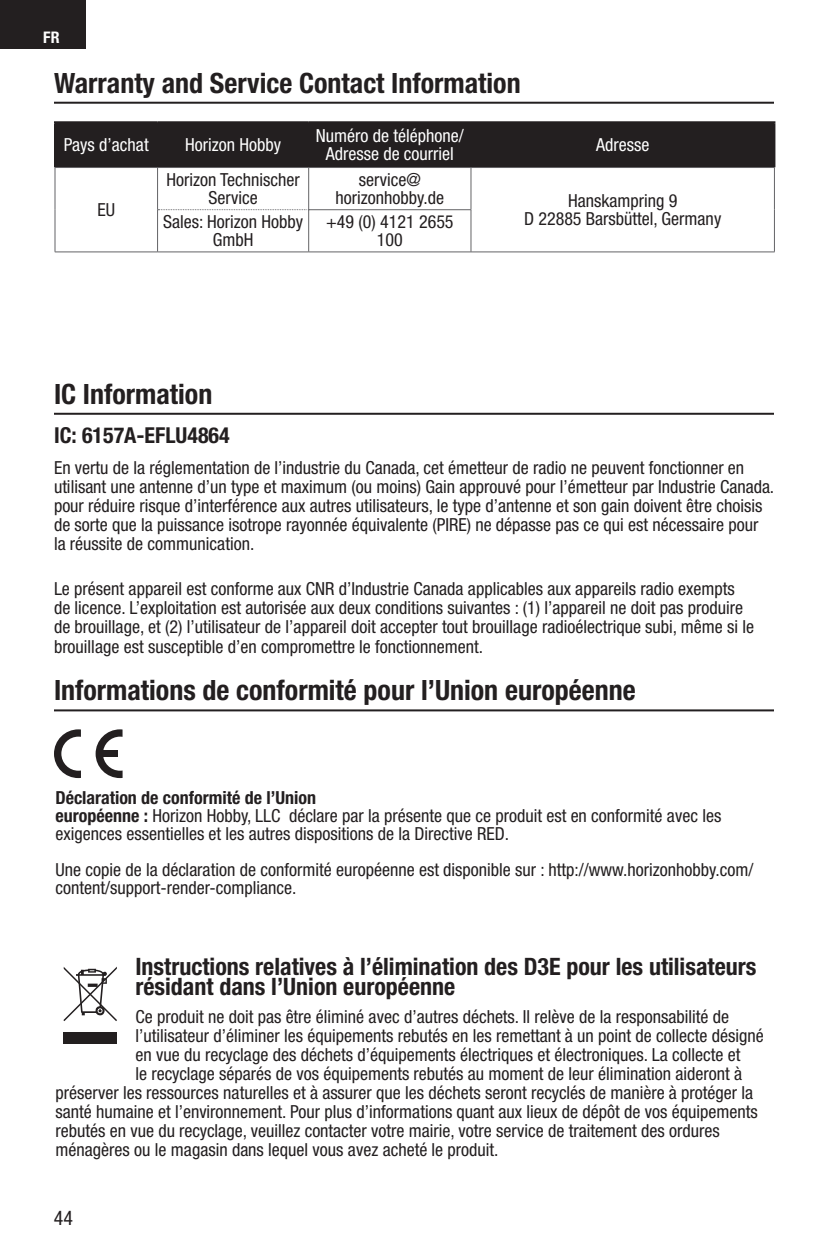
<style>
.page{position:relative;width:828px;height:1260px;background:#fff}
.page>*{position:absolute;margin:0;border:0;box-sizing:border-box;transform-origin:0 0}
.t1{font:700 condensed 28px "Helvetica Neue LT Std";color:#231f20}
.t2{font:700 condensed 24px/20px "Helvetica Neue LT Std";color:#231f20}
.t3{font:700 condensed 22px "Helvetica Neue LT Std";color:#231f20}
.t4{font:condensed 20px "Helvetica Neue LT Std";color:#231f20}
.t5{font:condensed 18px/19px "Helvetica Neue LT Std";color:#231f20}
.t6{font:condensed 18px/18px "Helvetica Neue LT Std";color:#fff;text-align:center}
.t7{font:700 condensed 16px "Helvetica Neue LT Std";color:#fff}
.s1{font-weight:700}
</style>
<div class="page">
<div style="left:0;top:0;width:85px;height:49px;background:#231f20"></div>
<hr style="left:54px;top:709px;width:720px;height:2px;background:#231f20">
<hr style="left:54px;top:102px;width:720px;height:2px;background:#231f20">
<svg style="left:54px;top:729px;width:27px;height:49px"></svg>
<svg style="left:96px;top:729px;width:27px;height:49px"></svg>
<div style="left:64px;top:1032px;width:53px;height:11px;background:#231f20"></div>
<svg style="left:63px;top:967px;width:54px;height:54px"></svg>
<hr style="left:54px;top:413px;width:720px;height:2px;background:#231f20">
<div style="left:56px;top:123px;width:717px;height:44px;background:#231f20"></div>
<hr style="left:157px;top:123px;width:1px;height:44px;background:#231f20">
<hr style="left:308px;top:123px;width:1px;height:44px;background:#231f20">
<hr style="left:470px;top:123px;width:1px;height:44px;background:#231f20">
<hr style="left:54px;top:121px;width:104px;height:2px;background:#231f20">
<hr style="left:54px;top:123px;width:2px;height:44px;background:#231f20">
<hr style="left:158px;top:121px;width:151px;height:2px;background:#231f20">
<hr style="left:309px;top:121px;width:162px;height:2px;background:#231f20">
<hr style="left:471px;top:121px;width:304px;height:2px;background:#231f20">
<hr style="left:773px;top:123px;width:2px;height:44px;background:#231f20">
<hr style="left:55px;top:167px;width:103px;height:1px;background:#636366">
<hr style="left:158px;top:167px;width:151px;height:1px;background:#636366">
<hr style="left:157px;top:168px;width:1px;height:42px;background:#636366">
<hr style="left:309px;top:167px;width:162px;height:1px;background:#636366">
<hr style="left:308px;top:168px;width:1px;height:41px;background:#636366">
<hr style="left:471px;top:167px;width:304px;height:1px;background:#636366">
<hr style="left:471px;top:168px;width:1px;height:41px;background:#636366">
<svg style="left:158px;top:209px;width:150px;height:1px"></svg>
<hr style="left:157px;top:210px;width:1px;height:42px;background:#636366">
<hr style="left:308px;top:209px;width:163px;height:1px;background:#636366">
<hr style="left:308px;top:210px;width:1px;height:42px;background:#636366">
<hr style="left:471px;top:210px;width:1px;height:42px;background:#636366">
<hr style="left:55px;top:252px;width:103px;height:1px;background:#636366">
<hr style="left:158px;top:252px;width:151px;height:1px;background:#636366">
<hr style="left:309px;top:252px;width:162px;height:1px;background:#636366">
<hr style="left:471px;top:252px;width:304px;height:1px;background:#636366">
<hr style="left:55px;top:168px;width:1px;height:42px;background:#636366">
<hr style="left:55px;top:210px;width:1px;height:42px;background:#636366">
<hr style="left:774px;top:168px;width:1px;height:42px;background:#636366">
<hr style="left:774px;top:210px;width:1px;height:42px;background:#636366">
<p class="t7" style="left:43px;top:28px;width:18px">FR</p>
<h1 class="t1" style="left:54px;top:66px;width:468px">Warranty and Service Contact Information</h1>
<p class="t6" style="left:64px;top:136px;width:86px">Pays d’achat</p>
<p class="t6" style="left:185px;top:136px;width:97px">Horizon Hobby</p>
<p class="t6" style="left:316px;top:127px;width:149px">Numéro de téléphone/<br>Adresse de courriel</p>
<p class="t6" style="left:596px;top:136px;width:55px">Adresse</p>
<p class="t5" style="left:97px;top:200px;width:19px">EU</p>
<p class="t5" style="left:167px;top:171px;width:135px;line-height:18px;text-align:center">Horizon Technischer<br>Service</p>
<p class="t5" style="left:336px;top:171px;width:110px;line-height:18px;text-align:center">service@ horizonhobby.de</p>
<p class="t5" style="left:568px;top:191px;width:111px">Hanskampring 9</p>
<p class="t5" style="left:163px;top:212px;width:141px">Sales: Horizon Hobby</p>
<p class="t5" style="left:524px;top:209px;width:199px">D 22885 Barsbüttel, Germany</p>
<p class="t5" style="left:213px;top:230px;width:42px">GmbH</p>
<p class="t5" style="left:326px;top:213px;width:129px;line-height:18px;text-align:center">+49 (0) 4121 2655<br>100</p>
<h1 class="t1" style="left:54px;top:377px;width:160px">IC Information</h1>
<p class="t3" style="left:54px;top:422px;width:177px">IC: 6157A-EFLU4864</p>
<p class="t5" style="left:54px;top:458px;width:722px">En vertu de la réglementation de l’industrie du Canada, cet émetteur de radio ne peuvent fonctionner en utilisant une antenne d’un type et maximum (ou moins) Gain approuvé pour l’émetteur par Industrie Canada. pour réduire risque d’interférence aux autres utilisateurs, le type d’antenne et son gain doivent être choisis de sorte que la puissance isotrope rayonnée équivalente (PIRE) ne dépasse pas ce qui est nécessaire pour la réussite de communication.</p>
<p class="t5" style="left:54px;top:579px;width:702px">Le présent appareil est conforme aux CNR d’Industrie Canada applicables aux appareils radio exempts de licence. L’exploitation est autorisée aux deux conditions suivantes : (1) l’appareil ne doit pas produire de brouillage, et (2) l’utilisateur de l’appareil doit accepter tout brouillage radioélectrique subi, même si le brouillage est susceptible d’en compromettre le fonctionnement.</p>
<h1 class="t1" style="left:54px;top:674px;width:583px">Informations de conformité pour l’Union européenne</h1>
<p class="t5" style="left:55px;top:789px;width:667px;line-height:18px"><span class="s1">Déclaration de conformité de l’Union<br>européenne :</span> Horizon Hobby, LLC déclare par la présente que ce produit est en conformité avec les exigences essentielles et les autres dispositions de la Directive RED.</p>
<p class="t5" style="left:55px;top:861px;width:700px;line-height:18px">Une copie de la déclaration de conformité européenne est disponible sur : http://www.horizonhobby.com/ content/support-render-compliance.</p>
<h2 class="t2" style="left:135px;top:956px;width:623px">Instructions relatives à l’élimination des D3E pour les utilisateurs résidant dans l’Union européenne</h2>
<p class="t5" style="left:135px;top:1007px;width:595px">Ce produit ne doit pas être éliminé avec d’autres déchets. Il relève de la responsabilité de</p>
<p class="t5" style="left:135px;top:1026px;width:630px">l’utilisateur d’éliminer les équipements rebutés en les remettant à un point de collecte désigné</p>
<p class="t5" style="left:135px;top:1045px;width:606px">en vue du recyclage des déchets d’équipements électriques et électroniques. La collecte et</p>
<p class="t5" style="left:135px;top:1064px;width:608px">le recyclage séparés de vos équipements rebutés au moment de leur élimination aideront à</p>
<p class="t5" style="left:55px;top:1083px;width:699px">préserver les ressources naturelles et à assurer que les déchets seront recyclés de manière à protéger la</p>
<p class="t5" style="left:55px;top:1102px;width:704px">santé humaine et l’environnement. Pour plus d’informations quant aux lieux de dépôt de vos équipements</p>
<p class="t5" style="left:55px;top:1121px;width:666px">rebutés en vue du recyclage, veuillez contacter votre mairie, votre service de traitement des ordures</p>
<p class="t5" style="left:55px;top:1140px;width:445px">ménagères ou le magasin dans lequel vous avez acheté le produit.</p>
<p class="t4" style="left:54px;top:1206px;width:21px">44</p>
</div>
